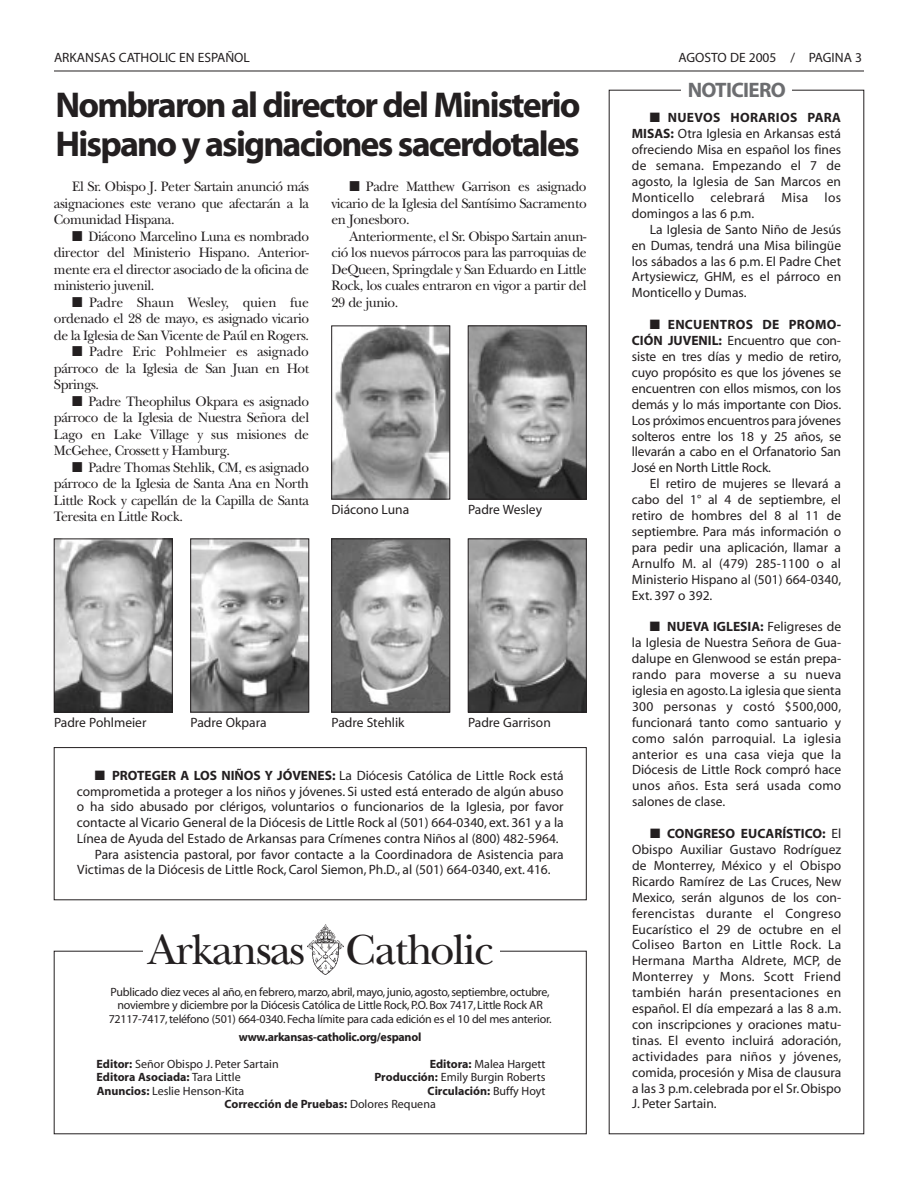
<style>
.page{position:relative;width:918px;height:1188px;background:#fff}
.page>*{position:absolute;margin:0;border:0;box-sizing:border-box;transform-origin:0 0}
.t1{font:43.95px "New Baskerville";letter-spacing:-.035em;color:#231f20}
.t2{font:700 36px/39px "Myriad";letter-spacing:-.05em;color:#231f20}
.t3{font:700 21px "Myriad";letter-spacing:-.035em;color:#6c6d70}
.t4{font:14.25px/16.5px "New Baskerville";letter-spacing:-.03em;color:#231f20;text-align:justify;scale:.96 1}
.t5{font:13.5px/15.9px "Myriad";color:#231f20;text-align:justify}
.t6{font:12px/13.5px "Myriad";letter-spacing:-.02em;color:#231f20;text-align:center}
.t7{font:700 12px/13.5px "Myriad";letter-spacing:-.005em;color:#231f20}
.t8{font:12px "Myriad";color:#231f20}
.s1{font-weight:700}
.s2{font-weight:400}
</style>
<div class="page">
<hr style="left:54px;top:71px;width:810px;height:1px;background:#231f20">
<img style="left:307px;top:924px;width:36px;height:51px">
<div style="left:54px;top:747px;width:532px;height:153px;border:1px solid #231f20"></div>
<img style="left:470px;top:328px;width:114px;height:169px">
<div style="left:468px;top:326px;width:118px;height:173px;border:1px solid #231f20"></div>
<img style="left:334px;top:328px;width:114px;height:169px">
<div style="left:332px;top:326px;width:118px;height:173px;border:1px solid #231f20"></div>
<img style="left:470px;top:541px;width:114px;height:169px">
<div style="left:468px;top:539px;width:118px;height:173px;border:1px solid #231f20"></div>
<img style="left:334px;top:541px;width:114px;height:169px">
<div style="left:332px;top:539px;width:118px;height:173px;border:1px solid #231f20"></div>
<img style="left:193px;top:541px;width:114px;height:169px">
<div style="left:191px;top:539px;width:118px;height:173px;border:1px solid #231f20"></div>
<img style="left:56px;top:541px;width:114px;height:169px">
<div style="left:54px;top:539px;width:118px;height:173px;border:1px solid #231f20"></div>
<p class="t5" style="left:54px;top:51px;width:198px">ARKANSAS CATHOLIC EN ESPAÑOL</p>
<p class="t5" style="left:678px;top:51px;width:185px">AGOSTO DE 2005 / PAGINA 3</p>
<h3 class="t3" style="left:688px;top:82px;width:99px">NOTICIERO</h3>
<h2 class="t2" style="left:56px;top:88px;width:527px">Nombraron al director del Ministerio<br>Hispano y asignaciones sacerdotales</h2>
<p class="t5" style="left:632px;top:111px;width:211px;text-indent:18px">■ <span class="s1">NUEVOS HORARIOS PARA MISAS:</span> Otra Iglesia en Arkansas está ofreciendo Misa en español los fines de semana. Empezando el 7 de agosto, la Iglesia de San Marcos en Monticello celebrará Misa los domingos a las 6 p.m.</p>
<p class="t5" style="left:632px;top:222px;width:211px;text-indent:18px">La Iglesia de Santo Niño de Jesús en Dumas, tendrá una Misa bilingüe los sábados a las 6 p.m. El Padre Chet Artysiewicz, GHM, es el párroco en Monticello y Dumas.</p>
<p class="t5" style="left:632px;top:318px;width:211px;text-indent:18px">■ <span class="s1">ENCUENTROS DE PROMO-CIÓN JUVENIL:</span> Encuentro que con&shy;siste en tres días y medio de retiro, cuyo propósito es que los jóvenes se encuentren con ellos mismos, con los demás y lo más importante con Dios.<br>Los próximos encuentros para jóvenes solteros entre los 18 y 25 años, se llevarán a cabo en el Orfanatorio San José en North Little Rock.</p>
<p class="t5" style="left:632px;top:477px;width:211px;text-indent:18px">El retiro de mujeres se llevará a cabo del 1° al 4 de septiembre, el retiro de hombres del 8 al 11 de septiembre. Para más información o para pedir una aplicación, llamar a Arnulfo M. al (479) 285-1100 o al Ministerio Hispano al (501) 664-0340, Ext. 397 o 392.</p>
<p class="t5" style="left:632px;top:620px;width:211px;text-indent:18px">■ <span class="s1">NUEVA IGLESIA:</span> Feligreses de la Iglesia de Nuestra Señora de Gua&shy;dalupe en Glenwood se están prepa&shy;rando para moverse a su nueva iglesia en agosto.La iglesia que sienta 300 personas y costó $500,000, funcionará tanto como santuario y como salón parroquial. La iglesia anterior es una casa vieja que la Diócesis de Little Rock compró hace unos años. Esta será usada como salones de clase.</p>
<p class="t5" style="left:632px;top:827px;width:211px;text-indent:18px">■ <span class="s1">CONGRESO EUCARÍSTICO:</span> El Obispo Auxiliar Gustavo Rodríguez de Monterrey, México y el Obispo Ricardo Ramírez de Las Cruces, New Mexico, serán algunos de los con&shy;ferencistas durante el Congreso Eucarístico el 29 de octubre en el Coliseo Barton en Little Rock. La Hermana Martha Aldrete, MCP, de Monterrey y Mons. Scott Friend también harán presentaciones en español. El día empezará a las 8 a.m. con inscripciones y oraciones matu&shy;tinas. El evento incluirá adoración, actividades para niños y jóvenes, comida, procesión y Misa de clausura a las 3 p.m.celebrada por el Sr.Obispo J. Peter Sartain.</p>
<p class="t4" style="left:331px;top:180px;width:267px;text-indent:18px">■ Padre Matthew Garrison es asignado vicario de la Iglesia del Santísimo Sacramento en Jonesboro.</p>
<p class="t4" style="left:332px;top:229px;width:267px;text-indent:18px">Anteriormente, el Sr. Obispo Sartain anun&shy;ció los nuevos párrocos para las parroquias de DeQueen, Springdale y San Eduardo en Little Rock, los cuales entraron en vigor a partir del 29 de junio.</p>
<p class="t4" style="left:54px;top:180px;width:267px;text-indent:18px">El Sr. Obispo J. Peter Sartain anunció más asignaciones este verano que afectarán a la Comunidad Hispana.</p>
<p class="t4" style="left:54px;top:229px;width:267px;text-indent:18px">■ Diácono Marcelino Luna es nombrado director del Ministerio Hispano. Anterior&shy;mente era el director asociado de la oficina de ministerio juvenil.</p>
<p class="t4" style="left:54px;top:295px;width:267px;text-indent:18px">■ Padre Shaun Wesley, quien fue ordenado el 28 de mayo, es asignado vicario de la Iglesia de San Vicente de Paúl en Rogers.</p>
<p class="t4" style="left:54px;top:345px;width:267px;text-indent:18px">■ Padre Eric Pohlmeier es asignado párroco de la Iglesia de San Juan en Hot Springs.</p>
<p class="t4" style="left:54px;top:394px;width:267px;text-indent:18px">■ Padre Theophilus Okpara es asignado párroco de la Iglesia de Nuestra Señora del Lago en Lake Village y sus misiones de McGehee, Crossett y Hamburg.</p>
<p class="t4" style="left:54px;top:460px;width:267px;text-indent:18px">■ Padre Thomas Stehlik, CM, es asignado párroco de la Iglesia de Santa Ana en North Little Rock y capellán de la Capilla de Santa Teresita en Little Rock.</p>
<p class="t5" style="left:332px;top:503px;width:79px">Diácono Luna</p>
<p class="t5" style="left:468px;top:503px;width:76px">Padre Wesley</p>
<p class="t5" style="left:54px;top:716px;width:94px">Padre Pohlmeier</p>
<p class="t5" style="left:191px;top:716px;width:78px">Padre Okpara</p>
<p class="t5" style="left:332px;top:716px;width:75px">Padre Stehlik</p>
<p class="t5" style="left:468px;top:716px;width:84px">Padre Garrison</p>
<p class="t5" style="left:95px;top:768px;width:470px">■ <span class="s1">PROTEGER A LOS NIÑOS Y JÓVENES:</span> La Diócesis Católica de Little Rock está</p>
<p class="t5" style="left:77px;top:784px;width:488px">comprometida a proteger a los niños y jóvenes. Si usted está enterado de algún abuso</p>
<p class="t5" style="left:77px;top:800px;width:488px">o ha sido abusado por clérigos, voluntarios o funcionarios de la Iglesia, por favor</p>
<p class="t5" style="left:77px;top:816px;width:488px">contacte al Vicario General de la Diócesis de Little Rock al (501) 664-0340, ext. 361 y a la</p>
<p class="t5" style="left:77px;top:831px;width:483px">Línea de Ayuda del Estado de Arkansas para Crímenes contra Niños al (800) 482-5964.</p>
<p class="t5" style="left:95px;top:847px;width:470px">Para asistencia pastoral, por favor contacte a la Coordinadora de Asistencia para</p>
<p class="t5" style="left:77px;top:863px;width:475px">Victimas de la Diócesis de Little Rock, Carol Siemon, Ph.D., al (501) 664-0340, ext. 416.</p>
<h1 class="t1" style="left:148px;top:934px;width:347px">Arkansas Catholic</h1>
<p class="t6" style="left:109px;top:986px;width:444px">Publicado diez veces al año,en febrero,marzo, abril,mayo, junio, agosto,septiembre,octubre, noviembre y diciembre por la Diócesis Católica de Little Rock,P.O.Box 7417, Little Rock AR<br>72117-7417,teléfono (501) 664-0340. Fecha límite para cada edición es el 10 del mes anterior.</p>
<p class="t7" style="left:239px;top:1031px;width:184px">www.arkansas-catholic.org/espanol</p>
<p class="t8" style="left:97px;top:1059px;width:184px"><span class="s1">Editor:</span> Señor Obispo J. Peter Sartain</p>
<p class="t8" style="left:430px;top:1059px;width:117px"><span class="s1">Editora:</span> Malea Hargett</p>
<p class="t7" style="left:97px;top:1072px;width:146px">Editora Asociada: <span class="s2">Tara Little</span></p>
<p class="t8" style="left:374px;top:1073px;width:173px"><span class="s1">Producción:</span> Emily Burgin Roberts</p>
<p class="t8" style="left:97px;top:1086px;width:149px"><span class="s1">Anuncios:</span> Leslie Henson-Kita</p>
<p class="t7" style="left:225px;top:1085px;width:322px;text-indent:203px">Circulación: <span class="s2">Buffy Hoyt<br></span>Corrección de Pruebas: <span class="s2">Dolores Requena</span></p>
</div>
